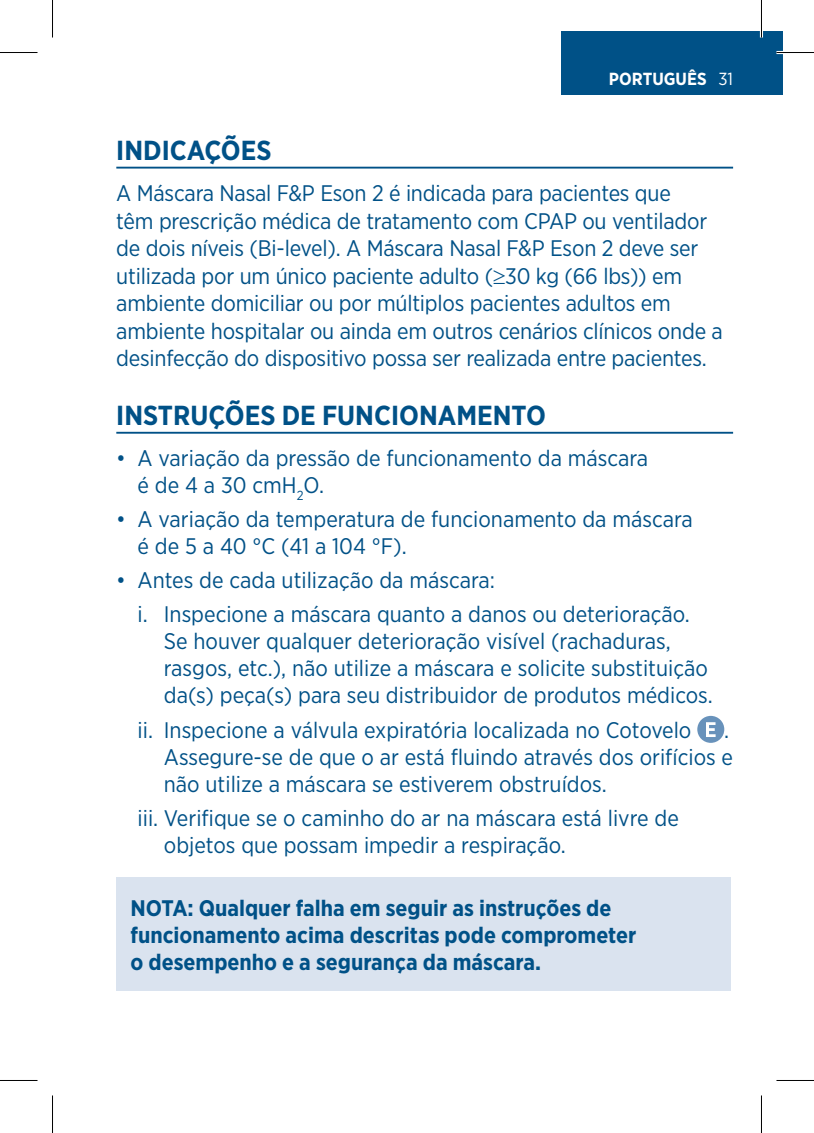
<style>
.page{position:relative;width:814px;height:1133px;background:#fff}
.page>*{position:absolute;margin:0;border:0;box-sizing:border-box;transform-origin:0 0}
.t1{font:700 27.5px "Gotham Narrow";color:#005187}
.t2{font:22.5px/27px "Gotham Narrow";color:#005187}
.t3{font:700 22.5px/27px "Gotham Narrow";color:#005187}
.t4{font:700 17.5px "Gotham Narrow";color:#fff}
.s1{font-weight:400}
</style>
<div class="page">
<div style="left:561px;top:31px;width:221px;height:64px;background:#005187"></div>
<hr style="left:116px;top:167px;width:617px;height:2px;background:#005187">
<hr style="left:116px;top:432px;width:617px;height:2px;background:#005187">
<div style="left:697px;top:716px;width:27px;height:27px;background:#6892bb;border-radius:50%"></div>
<svg style="left:706px;top:722px;width:9px;height:15px"></svg>
<div style="left:116px;top:877px;width:614px;height:113px;background:#dae3ef"></div>
<hr style="left:776px;top:51px;width:38px;height:3px;background:#fff">
<hr style="left:760px;top:0;width:3px;height:38px;background:#fff">
<hr style="left:0;top:52px;width:38px;height:1px;background:#000">
<hr style="left:776px;top:52px;width:38px;height:1px;background:#000">
<hr style="left:0;top:1080px;width:38px;height:1px;background:#000">
<hr style="left:776px;top:1080px;width:38px;height:1px;background:#000">
<hr style="left:52px;top:0;width:1px;height:38px;background:#000">
<hr style="left:52px;top:1095px;width:1px;height:38px;background:#000">
<hr style="left:761px;top:0;width:1px;height:38px;background:#000">
<hr style="left:761px;top:1095px;width:1px;height:38px;background:#000">
<p class="t4" style="left:609px;top:67px;width:126px">PORTUGUÊS <span class="s1">31</span></p>
<p class="t1" style="left:116px;top:132px;width:157px">INDICAÇÕES</p>
<p class="t2" style="left:116px;top:179px;width:608px">A Máscara Nasal F&amp;P Eson 2 é indicada para pacientes que<br>têm prescrição médica de tratamento com CPAP ou ventilador de dois níveis (Bi-level). A Máscara Nasal F&amp;P Eson 2 deve ser utilizada por um único paciente adulto (≥30 kg (66 lbs)) em ambiente domiciliar ou por múltiplos pacientes adultos em ambiente hospitalar ou ainda em outros cenários clínicos onde a desinfecção do dispositivo possa ser realizada entre pacientes.</p>
<p class="t1" style="left:116px;top:397px;width:431px">INSTRUÇÕES DE FUNCIONAMENTO</p>
<p class="t2" style="left:138px;top:444px;width:512px;text-indent:-21px">• A variação da pressão de funcionamento da máscara é de 4 a 30 cmH<sub>2</sub>O.</p>
<p class="t2" style="left:138px;top:505px;width:557px;text-indent:-21px">• A variação da temperatura de funcionamento da máscara é de 5 a 40 °C (41 a 104 °F).</p>
<p class="t2" style="left:138px;top:563px;width:554px;line-height:34px;text-indent:-21px">• Antes de cada utilização da máscara:<br>i. Inspecione a máscara quanto a danos ou deterioração.</p>
<p class="t2" style="left:164px;top:627px;width:550px">Se houver qualquer deterioração visível (rachaduras, rasgos, etc.), não utilize a máscara e solicite substituição da(s) peça(s) para seu distribuidor de produtos médicos.</p>
<p class="t2" style="left:138px;top:716px;width:555px">ii. Inspecione a válvula expiratória localizada no Cotovelo</p>
<p class="t2" style="left:164px;top:716px;width:571px;text-indent:560px">.<br>Assegure-se de que o ar está fluindo através dos orifícios e não utilize a máscara se estiverem obstruídos.</p>
<p class="t2" style="left:164px;top:804px;width:516px;text-indent:-26px">iii. Verifique se o caminho do ar na máscara está livre de objetos que possam impedir a respiração.</p>
<p class="t3" style="left:130px;top:894px;width:507px">NOTA: Qualquer falha em seguir as instruções de funcionamento acima descritas pode comprometer o desempenho e a segurança da máscara.</p>
</div>
